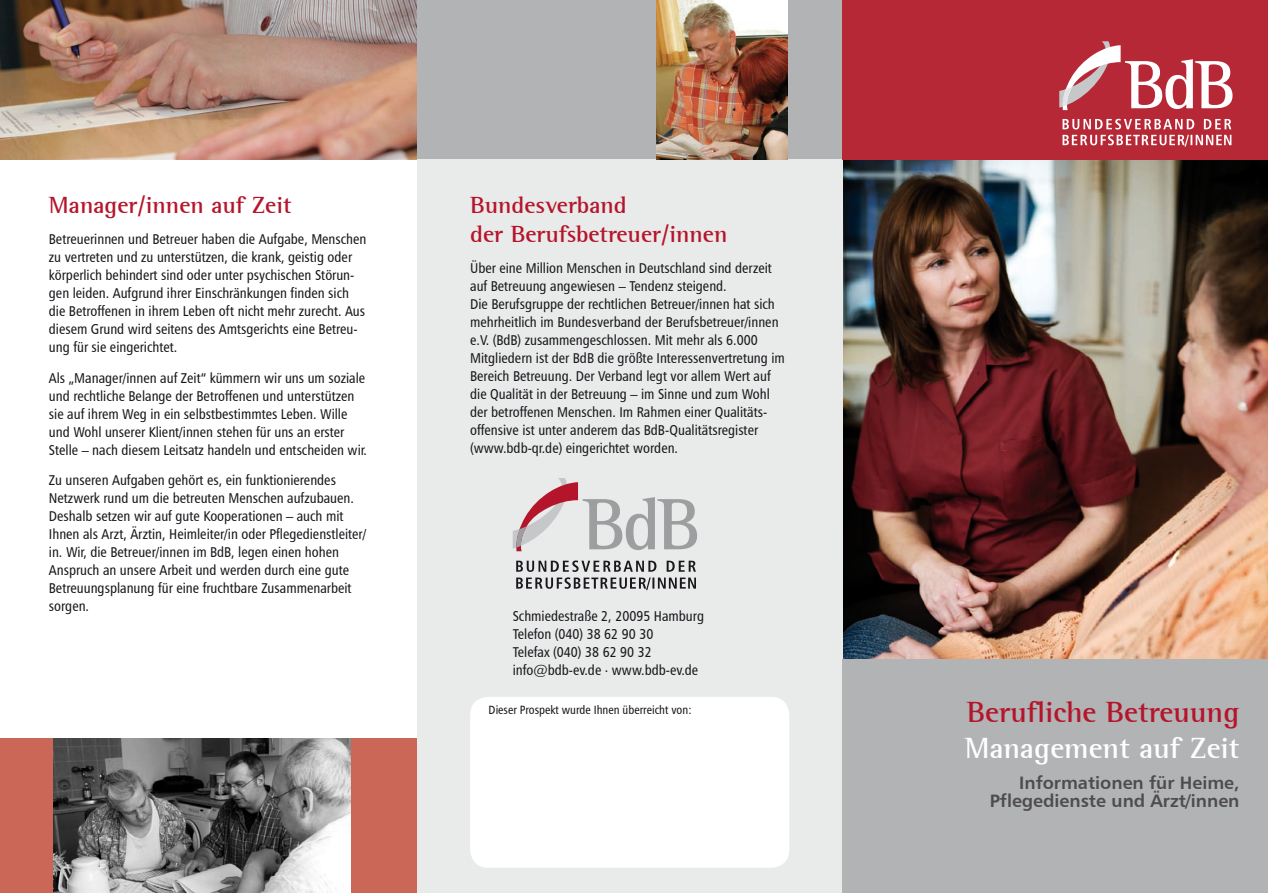
<style>
.page{position:relative;width:1268px;height:893px;background:#fff}
.page>*{position:absolute;margin:0;border:0;box-sizing:border-box;transform-origin:0 0}
.t1{font:700 30px "Rotis Semi Serif";color:#b5152b}
.t2{font:700 30px "Rotis Semi Serif";color:#fff}
.t3{font:700 24px/28.8px "Rotis Semi Serif";color:#b5152b}
.t4{font:18px/18px "Humanist 777 BT Bold B";color:#4f4c4d;text-align:right}
.t5{font:14.25px/18px "Humanist 777 BT Roman Condensed B";color:#1a171c}
.t6{font:12px "Humanist 777 BT Roman Condensed B";color:#1a171c}
</style>
<div class="page">
<img style="left:842px;top:160px;width:425px;height:499px">
<div style="left:417px;top:0;width:425px;height:160px;background:#b1b3b4"></div>
<div style="left:0;top:739px;width:417px;height:154px;background:#ca6757"></div>
<div style="left:417px;top:160px;width:425px;height:733px;background:#e9eaea"></div>
<div style="left:842px;top:0;width:425px;height:160px;background:#b72837"></div>
<img style="left:0;top:0;width:417px;height:160px">
<img style="left:53px;top:739px;width:298px;height:154px">
<img style="left:656px;top:0;width:131px;height:160px">
<svg style="left:516px;top:560px;width:179px;height:30px"></svg>
<svg style="left:513px;top:478px;width:184px;height:73px"></svg>
<div style="left:470px;top:697px;width:319px;height:171px;background:#fff;border-radius:18px"></div>
<svg style="left:1062px;top:119px;width:169px;height:28px"></svg>
<svg style="left:1059px;top:41px;width:173px;height:69px"></svg>
<div style="left:842px;top:659px;width:425px;height:234px;background:#b1b3b4"></div>
<h2 class="t3" style="left:49px;top:190px;width:244px">Manager/innen auf Zeit</h2>
<p class="t5" style="left:49px;top:230px;width:319px">Betreuerinnen und Betreuer haben die Aufgabe, Menschen zu vertreten und zu unterstützen, die krank, geistig oder körperlich behindert sind oder unter psychischen Störun&shy;gen leiden. Aufgrund ihrer Einschränkungen finden sich die Betroffenen in ihrem Leben oft nicht mehr zurecht. Aus diesem Grund wird seitens des Amtsgerichts eine Betreu&shy;ung für sie eingerichtet.</p>
<p class="t5" style="left:49px;top:368px;width:320px">Als „Manager/innen auf Zeit“ kümmern wir uns um soziale und rechtliche Belange der Betroffenen und unterstützen sie auf ihrem Weg in ein selbstbestimmtes Leben. Wille und Wohl unserer Klient/innen stehen für uns an erster Stelle – nach diesem Leitsatz handeln und entscheiden wir.</p>
<p class="t5" style="left:49px;top:471px;width:319px">Zu unseren Aufgaben gehört es, ein funktionierendes Netzwerk rund um die betreuten Menschen aufzubauen.<br>Deshalb setzen wir auf gute Kooperationen – auch mit Ihnen als Arzt, Ärztin, Heimleiter/in oder Pflegedienstleiter/ in. Wir, die Betreuer/innen im BdB, legen einen hohen Anspruch an unsere Arbeit und werden durch eine gute Betreuungsplanung für eine fruchtbare Zusammenarbeit sorgen.</p>
<h2 class="t3" style="left:470px;top:190px;width:258px">Bundesverband<br>der Berufsbetreuer/innen</h2>
<p class="t5" style="left:470px;top:258px;width:316px">Über eine Million Menschen in Deutschland sind derzeit auf Betreuung angewiesen – Tendenz steigend.<br>Die Berufsgruppe der rechtlichen Betreuer/innen hat sich mehrheitlich im Bundesverband der Berufsbetreuer/innen e.V. (BdB) zusammengeschlossen. Mit mehr als 6.000<br>Mitgliedern ist der BdB die größte Interessenvertretung im Bereich Betreuung. Der Verband legt vor allem Wert auf die Qualität in der Betreuung – im Sinne und zum Wohl der betroffenen Menschen. Im Rahmen einer Qualitäts&shy;offensive ist unter anderem das BdB-Qualitätsregister (www.bdb-qr.de) eingerichtet worden.</p>
<p class="t5" style="left:512px;top:607px;width:193px">Schmiedestraße 2, 20095 Hamburg<br>Telefon (040) 38 62 90 30<br>Telefax (040) 38 62 90 32 info@bdb-ev.de . www.bdb-ev.de</p>
<p class="t6" style="left:488px;top:703px;width:204px">Dieser Prospekt wurde Ihnen überreicht von:</p>
<h1 class="t1" style="left:966px;top:694px;width:274px">Berufliche Betreuung</h1>
<h1 class="t2" style="left:964px;top:730px;width:276px">Management auf Zeit</h1>
<p class="t4" style="left:989px;top:773px;width:251px">Informationen für Heime,<br>Pflegedienste und Ärzt/innen</p>
</div>
